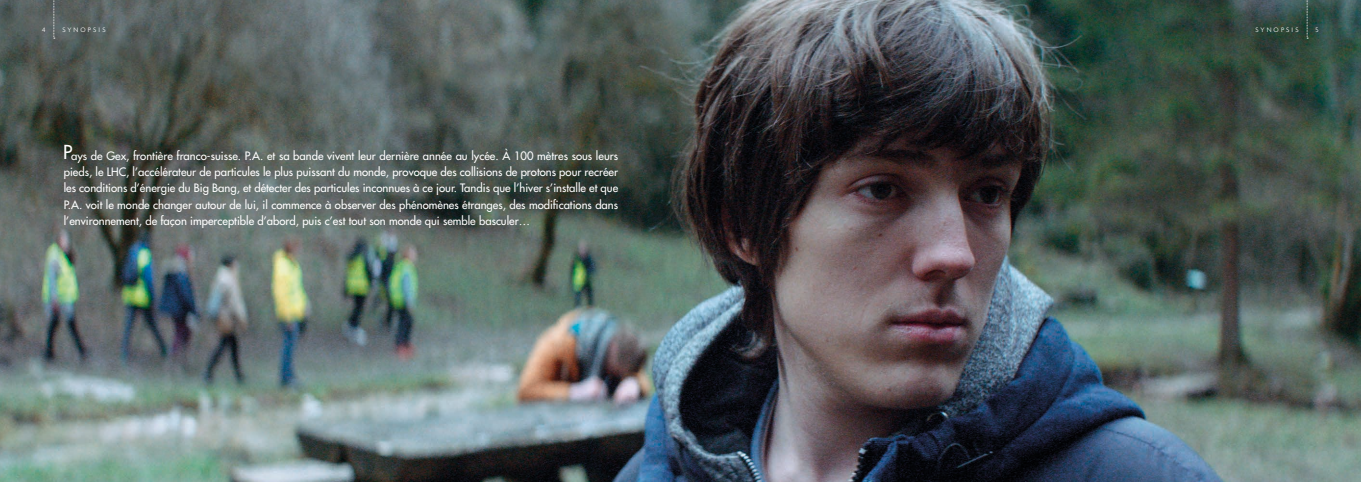
<style>
.page{position:relative;width:1361px;height:482px;background:#fff}
.page>*{position:absolute;margin:0;border:0;box-sizing:border-box;transform-origin:0 0}
.t1{font:18.8px "Futura";color:#fff}
.t2{font:11.3px/16.4px "Futura";color:#fff;text-align:justify}
.t3{font:300 7px "Agenda";letter-spacing:.3em;color:#fff}
</style>
<div class="page">
<img style="left:0;top:0;width:1361px;height:482px">
<svg style="left:54px;top:0;width:1px;height:39px"></svg>
<svg style="left:1307px;top:0;width:1px;height:39px"></svg>
<p class="t3" style="left:42px;top:25px;width:5px">4</p>
<p class="t3" style="left:62px;top:25px;width:45px">SYNOPSIS</p>
<p class="t3" style="left:1255px;top:25px;width:45px">SYNOPSIS</p>
<p class="t3" style="left:1315px;top:25px;width:5px">5</p>
<p class="t1" style="left:63px;top:140px;width:11px">P</p>
<p class="t2" style="left:64px;top:147px;width:556px;text-indent:7px">ays de Gex, frontière franco-suisse. P.A. et sa bande vivent leur dernière année au lycée. À 100 mètres sous leurs pieds, le LHC, l’accélérateur de particules le plus puissant du monde, provoque des collisions de protons pour recréer les conditions d’énergie du Big Bang, et détecter des particules inconnues à ce jour. Tandis que l’hiver s’installe et que P.A. voit le monde changer autour de lui, il commence à observer des phénomènes étranges, des modifications dans l’environnement, de façon imperceptible d’abord, puis c’est tout son monde qui semble basculer…</p>
</div>
